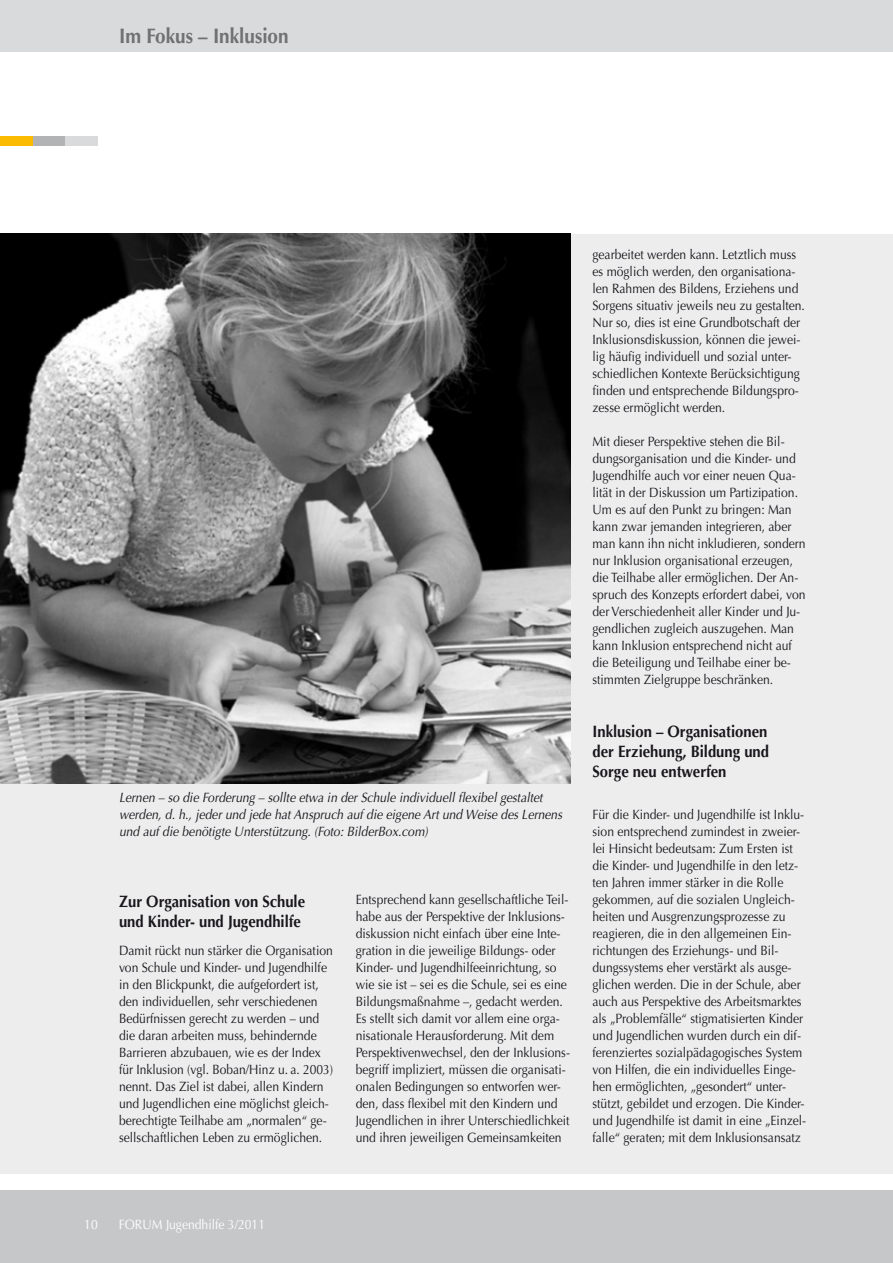
<style>
.page{position:relative;width:893px;height:1263px;background:#fff}
.page>*{position:absolute;margin:0;border:0;box-sizing:border-box;transform-origin:0 0}
.t1{font:700 21px "Optima";color:#707173;scale:.9 1}
.t2{font:700 16.5px/19.8px "Optima";color:#1a171c;scale:.9 1}
.t3{font:13.5px/17px "Optima";color:#1a171c;scale:.9 1}
.t4{font:italic 13.5px/17px "Optima";color:#1a171c;scale:.9 1}
.t5{font:13.5px "Optima";color:#fff;scale:.9 1}
</style>
<div class="page">
<div style="left:0;top:234px;width:893px;height:940px;background:#ededee"></div>
<div style="left:0;top:0;width:893px;height:51px;background:#d9dadb"></div>
<div style="left:0;top:1191px;width:893px;height:72px;background:#c6c7c9"></div>
<div style="left:65px;top:136px;width:33px;height:10px;background:#d9dadb"></div>
<div style="left:33px;top:136px;width:32px;height:10px;background:#b1b3b4"></div>
<div style="left:0;top:136px;width:33px;height:10px;background:#fabb00"></div>
<img style="left:0;top:234px;width:571px;height:549px">
<h1 class="t1" style="left:119px;top:23px;width:190px">Im Fokus – Inklusion</h1>
<p class="t4" style="left:119px;top:789px;width:494px">Lernen – so die Forderung – sollte etwa in der Schule individuell flexibel gestaltet werden, d. h., jeder und jede hat Anspruch auf die eigene Art und Weise des Lernens und auf die benötigte Unterstützung. (Foto: BilderBox.com)</p>
<p class="t2" style="left:119px;top:892px;width:208px">Zur Organisation von Schule und Kinder- und Jugendhilfe</p>
<p class="t3" style="left:119px;top:942px;width:239px">Damit rückt nun stärker die Organisation von Schule und Kinder- und Jugendhilfe in den Blickpunkt, die aufgefordert ist, den individuellen, sehr verschiedenen Bedürfnissen gerecht zu werden – und die daran arbeiten muss, behindernde Barrieren abzubauen, wie es der Index für Inklusion (vgl. Boban/Hinz u. a. 2003) nennt. Das Ziel ist dabei, allen Kindern und Jugendlichen eine möglichst gleich&shy;berechtigte Teilhabe am „normalen“ ge&shy;sellschaftlichen Leben zu ermöglichen.</p>
<p class="t3" style="left:356px;top:891px;width:240px">Entsprechend kann gesellschaftliche Teil&shy;habe aus der Perspektive der Inklusions&shy;diskussion nicht einfach über eine Inte&shy;gration in die jeweilige Bildungs- oder Kinder- und Jugendhilfeeinrichtung, so wie sie ist – sei es die Schule, sei es eine Bildungsmaßnahme –, gedacht werden.<br>Es stellt sich damit vor allem eine orga&shy;nisationale Herausforderung. Mit dem Perspektivenwechsel, den der Inklusions&shy;begriff impliziert, müssen die organisati&shy;onalen Bedingungen so entworfen wer&shy;den, dass flexibel mit den Kindern und Jugendlichen in ihrer U nterschiedlichkeit und ihren jeweiligen Gemeinsamkeiten</p>
<p class="t3" style="left:592px;top:247px;width:238px">gearbeitet werden kann. Letztlich muss es möglich werden, den organisationa&shy;len Rahmen des Bildens, Erziehens und Sorgens situativ jeweils neu zu gestalten.<br>Nur so, dies ist eine Grundbotschaft der Inklusionsdiskussion, können die jewei&shy;lig häufig individuell und sozial unter&shy;schiedlichen Kontexte Berücksichtigung finden und entsprechende Bildungspro&shy;zesse ermöglicht werden.</p>
<p class="t3" style="left:592px;top:433px;width:238px">Mit dieser Perspektive stehen die Bil&shy;dungsorganisation und die Kinder- und Jugendhilfe auch vor einer neuen Qua&shy;lität in der Diskussion um Partizipation.<br>U m es auf den Punkt zu bringen: Man kann zwar jemanden integrieren, aber man kann ihn nicht inkludieren, sondern nur Inklusion organisational erzeugen, die Teilhabe aller ermöglichen. Der An&shy;spruch des Konzepts erfordert dabei, von der Verschiedenheit aller Kinder und Ju&shy;gendlichen zugleich auszugehen. Man kann Inklusion entsprechend nicht auf die Beteiligung und Teilhabe einer be&shy;stimmten Zielgruppe beschränken.</p>
<p class="t2" style="left:592px;top:722px;width:198px;text-align:justify">Inklusion – Organisationen der Erziehung, Bildung und Sorge neu entwerfen</p>
<p class="t3" style="left:592px;top:806px;width:239px">Für die Kinder- und Jugendhilfe ist Inklu&shy;sion entsprechend zumindest in zweier&shy;lei Hinsicht bedeutsam: Zum Ersten ist die Kinder- und Jugendhilfe in den letz&shy;ten Jahren immer stärker in die Rolle gekommen, auf die sozialen U ngleich&shy;heiten und Ausgrenzungsprozesse zu reagieren, die in den allgemeinen Ein&shy;richtungen des Erziehungs- und Bil&shy;dungssystems eher verstärkt als ausge&shy;glichen werden. Die in der Schule, aber auch aus Perspektive des Arbeitsmarktes als „Problemfälle“ stigmatisierten Kinder und Jugendlichen wurden durch ein dif&shy;ferenziertes sozialpädagogisches System von Hilfen, die ein individuelles Einge&shy;hen ermöglichten, „gesondert“ unter&shy;stützt, gebildet und erzogen. Die Kinder&shy;und Jugendhilfe ist damit in eine „Einzel&shy;falle“ geraten; mit dem Inklusionsansatz</p>
<p class="t5" style="left:84px;top:1216px;width:17px">10</p>
<p class="t5" style="left:119px;top:1216px;width:164px">Forum Jugendhilfe 3/2011</p>
</div>
